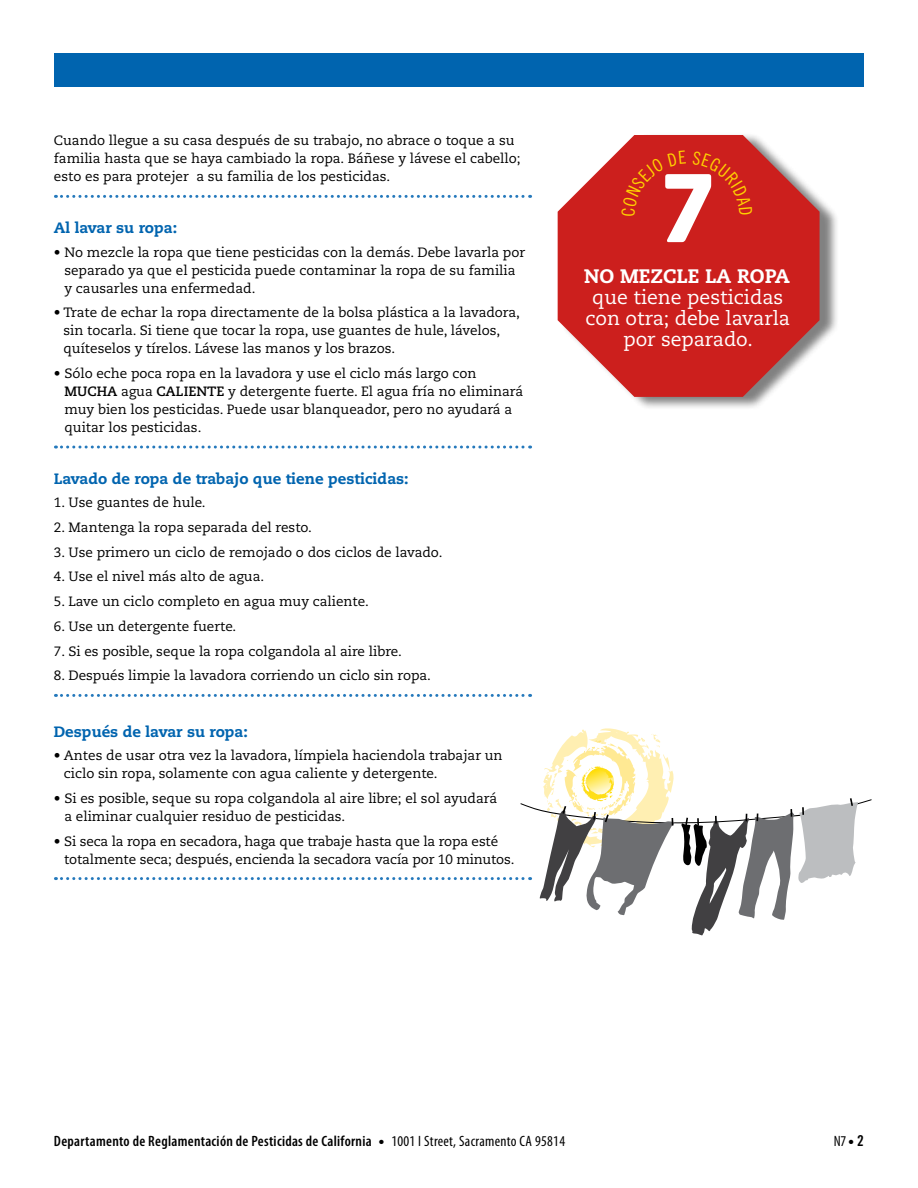
<style>
.page{position:relative;width:918px;height:1188px;background:#fff}
.page>*{position:absolute;margin:0;border:0;box-sizing:border-box;transform-origin:0 0}
.t1{font:103.5px "Archive";color:#fff}
.t2{font:19.5px/21px "Caecilia LT Std";color:#fff;text-align:center}
.t3{font:800 15px "Caecilia LT Std";color:#0064af}
.t4{font:600 condensed 15px "Myriad Pro";letter-spacing:.02em;color:#000}
.t5{font:condensed 15px "Myriad Pro";letter-spacing:.02em;color:#000}
.t6{font:13.5px/18px "Caecilia LT Std";color:#000}
.t7{font:6px "Zapf Dingbats";color:#000}
.s1{font-weight:700}
.s2{font-weight:800}
.s3{font-family:"Trade Gothic LT Std Bd Cn 20";font-stretch:normal}
</style>
<div class="page">
<div style="left:54px;top:53px;width:810px;height:33px;background:#0064af"></div>
<svg style="left:55px;top:195px;width:476px;height:3px"></svg>
<svg style="left:55px;top:446px;width:476px;height:3px"></svg>
<svg style="left:55px;top:694px;width:476px;height:3px"></svg>
<div style="left:561px;top:132px;width:278px;height:279px;background:#000;opacity:.5"></div>
<svg style="left:558px;top:135px;width:262px;height:262px;fill:#cc1f1d"></svg>
<svg style="left:55px;top:728px;width:817px;height:208px"></svg>
<div style="left:621px;top:151px;width:65px;height:65px;background:#cc1f1d"></div>
<div style="left:692px;top:151px;width:60px;height:64px;background:#cc1f1d"></div>
<p class="t6" style="left:54px;top:132px;width:468px">Cuando llegue a su casa después de su trabajo, no abrace o toque a su familia hasta que se haya cambiado la ropa. Báñese y lávese el cabello; esto es para protejer a su familia de los pesticidas.</p>
<p class="t3" style="left:54px;top:219px;width:125px">Al lavar su ropa:</p>
<p class="t6" style="left:64px;top:243px;width:462px;text-indent:-11px">• No mezcle la ropa que tiene pesticidas con la demás. Debe lavarla por separado ya que el pesticida puede contaminar la ropa de su familia y causarles una enfermedad.</p>
<p class="t6" style="left:63px;top:304px;width:458px;text-indent:-10px">• Trate de echar la ropa directamente de la bolsa plástica a la lavadora, sin tocarla. Si tiene que tocar la ropa, use guantes de hule, lávelos, quíteselos y tírelos. Lávese las manos y los brazos.</p>
<p class="t6" style="left:64px;top:365px;width:460px;text-indent:-11px">• Sólo eche poca ropa en la lavadora y use el ciclo más largo con <span class="s1">MUCHA</span> agua <span class="s1">CALIENTE</span> y detergente fuerte. El agua fría no eliminará muy bien los pesticidas. Puede usar blanqueador, pero no ayudará a quitar los pesticidas.</p>
<p class="t3" style="left:54px;top:469px;width:356px">Lavado de ropa de trabajo que tiene pesticidas:</p>
<p class="t6" style="left:54px;top:494px;width:153px">1. Use guantes de hule.</p>
<p class="t6" style="left:54px;top:518px;width:260px">2. Mantenga la ropa separada del resto.</p>
<p class="t6" style="left:54px;top:543px;width:390px">3. Use primero un ciclo de remojado o dos ciclos de lavado.</p>
<p class="t6" style="left:54px;top:568px;width:212px">4. Use el nivel más alto de agua.</p>
<p class="t6" style="left:54px;top:593px;width:316px">5. Lave un ciclo completo en agua muy caliente.</p>
<p class="t6" style="left:54px;top:617px;width:184px">6. Use un detergente fuerte.</p>
<p class="t6" style="left:54px;top:642px;width:350px">7. Si es posible, seque la ropa colgandola al aire libre.</p>
<p class="t6" style="left:54px;top:667px;width:379px">8. Después limpie la lavadora corriendo un ciclo sin ropa.</p>
<p class="t3" style="left:54px;top:722px;width:196px">Después de lavar su ropa:</p>
<p class="t6" style="left:64px;top:747px;width:440px;text-indent:-10px">• Antes de usar otra vez la lavadora, límpiela haciendola trabajar un ciclo sin ropa, solamente con agua caliente y detergente.</p>
<p class="t6" style="left:64px;top:789px;width:434px;text-indent:-11px">• Si es posible, seque su ropa colgandola al aire libre; el sol ayudará a eliminar cualquier residuo de pesticidas.</p>
<p class="t6" style="left:64px;top:832px;width:452px;text-indent:-10px">• Si seca la ropa en secadora, haga que trabaje hasta que la ropa esté totalmente seca; después, encienda la secadora vacía por 10 minutos.</p>
<p class="t1" style="left:659px;top:147px;width:57px">7</p>
<p class="t2" style="left:584px;top:266px;width:207px"><span class="s2">NO MEZCLE LA ROPA </span>que tiene pesticidas con otra; debe lavarla por separado.</p>
<h5 class="t4" style="left:54px;top:1133px;width:319px">Departamento de Reglamentación de Pesticidas de California</h5>
<p class="t7" style="left:379px;top:1139px;width:6px">●</p>
<h5 class="t5" style="left:391px;top:1133px;width:175px">1001 I Street, Sacramento CA 95814</h5>
<h5 class="t5" style="left:834px;top:1133px;width:32px">N7 ● <span class="s3">2</span></h5>
</div>
